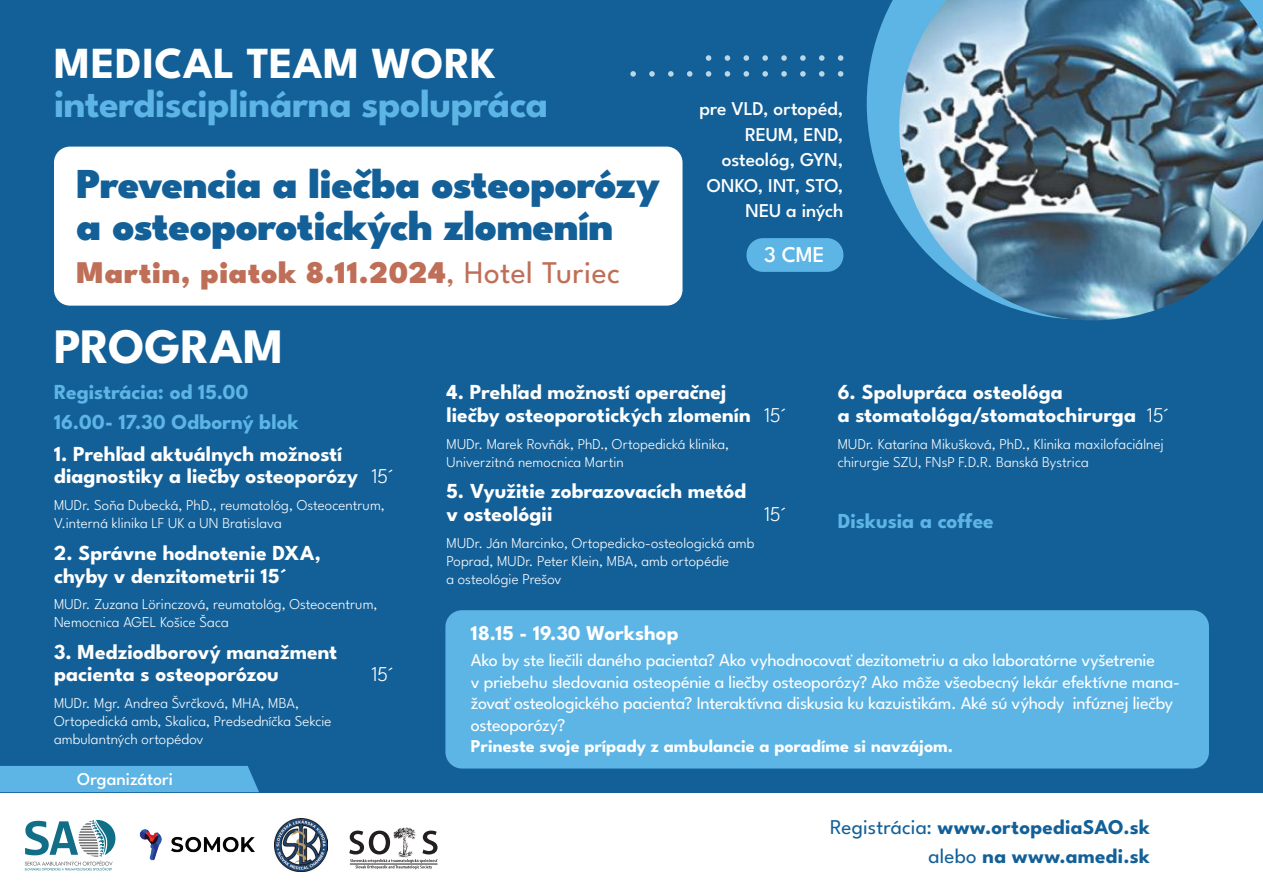
<style>
.page{position:relative;width:1263px;height:893px;background:#fff}
.page>*{position:absolute;margin:0;border:0;box-sizing:border-box;transform-origin:0 0}
.t1{font:700 49.5px "League Spartan";letter-spacing:-.005em;color:#fff}
.t2{font:700 44.25px "League Spartan";letter-spacing:.005em;color:#fff}
.t3{font:900 42.6px/42.6px "League Spartan";letter-spacing:-.01em;color:#136098}
.t4{font:700 39.75px "League Spartan";letter-spacing:-.015em;color:#5db5e5}
.t5{font:900 31.5px "League Spartan";letter-spacing:.025em;color:#bf6f57}
.t6{font:500 22.5px "League Spartan";color:#fff}
.t7{font:700 21.3px/22.8px "League Spartan";color:#fff}
.t8{font:700 21.3px/29.8px "League Spartan";color:#5db5e5}
.t9{font:700 21px/28.5px "League Spartan";letter-spacing:.015em;color:#136098;text-align:right}
.t10{font:700 21px "League Spartan";letter-spacing:.005em;color:#fff}
.t11{font:300 21px "League Spartan";color:#fff}
.t12{font:500 19.5px/25.5px "League Spartan";letter-spacing:-.005em;color:#fff;text-align:right}
.t13{font:18px/21.6px "League Spartan";letter-spacing:-.015em;color:#fff}
.t14{font:700 18px "League Spartan";color:#fff}
.t15{font:500 18px "League Spartan";color:#fff}
.t16{font:300 15px/18px "League Spartan";color:#fff}
.s1{font-weight:400}
.s2{font-weight:300;font-size:21px}
</style>
<div class="page">
<div style="left:0;top:0;width:1263px;height:792px;background:#136098"></div>
<div style="left:0;top:766px;width:259px;height:26px;background:#5db5e5"></div>
<svg style="left:867px;top:0;width:32px;height:217px;fill:#5db5e5"></svg>
<img style="left:899px;top:0;width:364px;height:320px">
<svg style="left:838px;top:55px;width:5px;height:6px"></svg>
<svg style="left:838px;top:71px;width:5px;height:6px"></svg>
<svg style="left:762px;top:55px;width:6px;height:6px"></svg>
<svg style="left:762px;top:71px;width:6px;height:6px"></svg>
<svg style="left:800px;top:55px;width:6px;height:6px"></svg>
<svg style="left:800px;top:71px;width:6px;height:6px"></svg>
<svg style="left:725px;top:55px;width:5px;height:6px"></svg>
<svg style="left:725px;top:71px;width:5px;height:6px"></svg>
<svg style="left:687px;top:71px;width:5px;height:6px"></svg>
<svg style="left:819px;top:55px;width:5px;height:6px"></svg>
<svg style="left:819px;top:71px;width:5px;height:6px"></svg>
<svg style="left:743px;top:55px;width:6px;height:6px"></svg>
<svg style="left:743px;top:71px;width:6px;height:6px"></svg>
<svg style="left:781px;top:55px;width:6px;height:6px"></svg>
<svg style="left:781px;top:71px;width:6px;height:6px"></svg>
<svg style="left:706px;top:55px;width:5px;height:6px"></svg>
<svg style="left:706px;top:71px;width:5px;height:6px"></svg>
<svg style="left:668px;top:71px;width:6px;height:6px"></svg>
<svg style="left:649px;top:71px;width:6px;height:6px"></svg>
<svg style="left:630px;top:71px;width:6px;height:6px"></svg>
<div style="left:746px;top:238px;width:97px;height:34px;background:#5db5e5;border-radius:16px"></div>
<img style="left:275px;top:819px;width:53px;height:53px">
<svg style="left:25px;top:820px;width:90px;height:50px"></svg>
<img style="left:397px;top:827px;width:18px;height:4px">
<svg style="left:349px;top:831px;width:89px;height:38px"></svg>
<img style="left:139px;top:829px;width:116px;height:32px">
<div style="left:54px;top:147px;width:628px;height:159px;background:#fff;border-radius:16px"></div>
<div style="left:445px;top:610px;width:764px;height:158px;background:#5db5e5;border-radius:16px"></div>
<h2 class="t2" style="left:54px;top:28px;width:444px">MEDICAL TEAM WORK</h2>
<h3 class="t4" style="left:54px;top:73px;width:496px">interdisciplinárna spolupráca</h3>
<h3 class="t3" style="left:77px;top:159px;width:585px">Prevencia a liečba osteoporózy a osteoporotických zlomenín</h3>
<h3 class="t5" style="left:77px;top:246px;width:545px">Martin, piatok 8.11.2024<span class="s1">, Hotel Turiec</span></h3>
<h1 class="t1" style="left:54px;top:308px;width:231px">PROGRAM</h1>
<h3 class="t12" style="left:699px;top:94px;width:145px">pre VLD, ortopéd,<br>REUM, END, osteológ, GYN,<br>ONKO, INT, STO,<br>NEU a iných</h3>
<h3 class="t6" style="left:764px;top:238px;width:62px">3 CME</h3>
<h3 class="t8" style="left:54px;top:375px;width:246px">Registrácia: od 15.00<br>16.00- 17.30 Odborný blok</h3>
<h3 class="t7" style="left:54px;top:440px;width:343px">1. Prehľad aktuálnych možností diagnostiky a liečby osteoporózy <span class="s2">15´</span></h3>
<p class="t16" style="left:54px;top:495px;width:332px">MUDr. Soňa Dubecká, PhD., reumatológ, Osteocentrum,<br>V.interná klinika LF UK a UN Bratislava</p>
<h3 class="t7" style="left:54px;top:539px;width:269px">2. Správne hodnotenie DXA, chyby v denzitometrii 15´</h3>
<p class="t16" style="left:54px;top:594px;width:325px">MUDr. Zuzana Lörinczová, reumatológ, Osteocentrum,<br>Nemocnica AGEL Košice Šaca</p>
<h3 class="t7" style="left:54px;top:638px;width:285px">3. Medziodborový manažment pacienta s osteoporózou</h3>
<h3 class="t11" style="left:371px;top:659px;width:26px">15´</h3>
<p class="t16" style="left:54px;top:693px;width:279px">MUDr. Mgr. Andrea Švrčková, MHA, MBA,<br>Ortopedická amb, Skalica, Predsedníčka Sekcie ambulantných ortopédov</p>
<p class="t15" style="left:77px;top:765px;width:97px">Organizátori</p>
<h3 class="t7" style="left:446px;top:379px;width:343px">4. Prehľad možností operačnej<br>liečby osteoporotických zlomenín <span class="s2">15´</span></h3>
<p class="t16" style="left:446px;top:433px;width:284px">MUDr. Marek Rovňák, PhD., Ortopedická klinika,<br>Univerzitná nemocnica Martin</p>
<h3 class="t7" style="left:446px;top:478px;width:301px">5. Využitie zobrazovacích metód v osteológii</h3>
<h3 class="t11" style="left:764px;top:498px;width:26px">15´</h3>
<p class="t16" style="left:446px;top:532px;width:309px">MUDr. Ján Marcinko, Ortopedicko-osteologická amb<br>Poprad, MUDr. Peter Klein, MBA, amb ortopédie<br>a osteológie Prešov</p>
<h3 class="t7" style="left:838px;top:379px;width:335px">6. Spolupráca osteológa<br>a stomatológa/stomatochirurga <span class="s2">15´</span></h3>
<p class="t16" style="left:838px;top:433px;width:328px">MUDr. Katarína Mikušková, PhD., Klinika maxilofaciálnej chirurgie SZU, FNsP F.D.R. Banská Bystrica</p>
<h3 class="t8" style="left:838px;top:504px;width:158px">Diskusia a coffee</h3>
<h3 class="t10" style="left:471px;top:617px;width:209px">18.15 - 19.30 Workshop</h3>
<p class="t13" style="left:471px;top:648px;width:711px">Ako by ste liečili daného pacienta? Ako vyhodnocovať dezitometriu a ako laboratórne vyšetrenie<br>v priebehu sledovania osteopénie a liečby osteoporózy? Ako môže všeobecný lekár efektívne mana&shy;žovať osteologického pacienta? Interaktívna diskusia ku kazuistikám. Aké sú výhody infúznej liečby osteoporózy?</p>
<p class="t14" style="left:471px;top:732px;width:484px">Prineste svoje prípady z ambulancie a poradíme si navzájom.</p>
<h3 class="t9" style="left:830px;top:811px;width:321px"><span class="s1">Registrácia:</span> www.ortopediaSAO.sk <span class="s1">alebo</span> na www.amedi.sk</h3>
</div>
